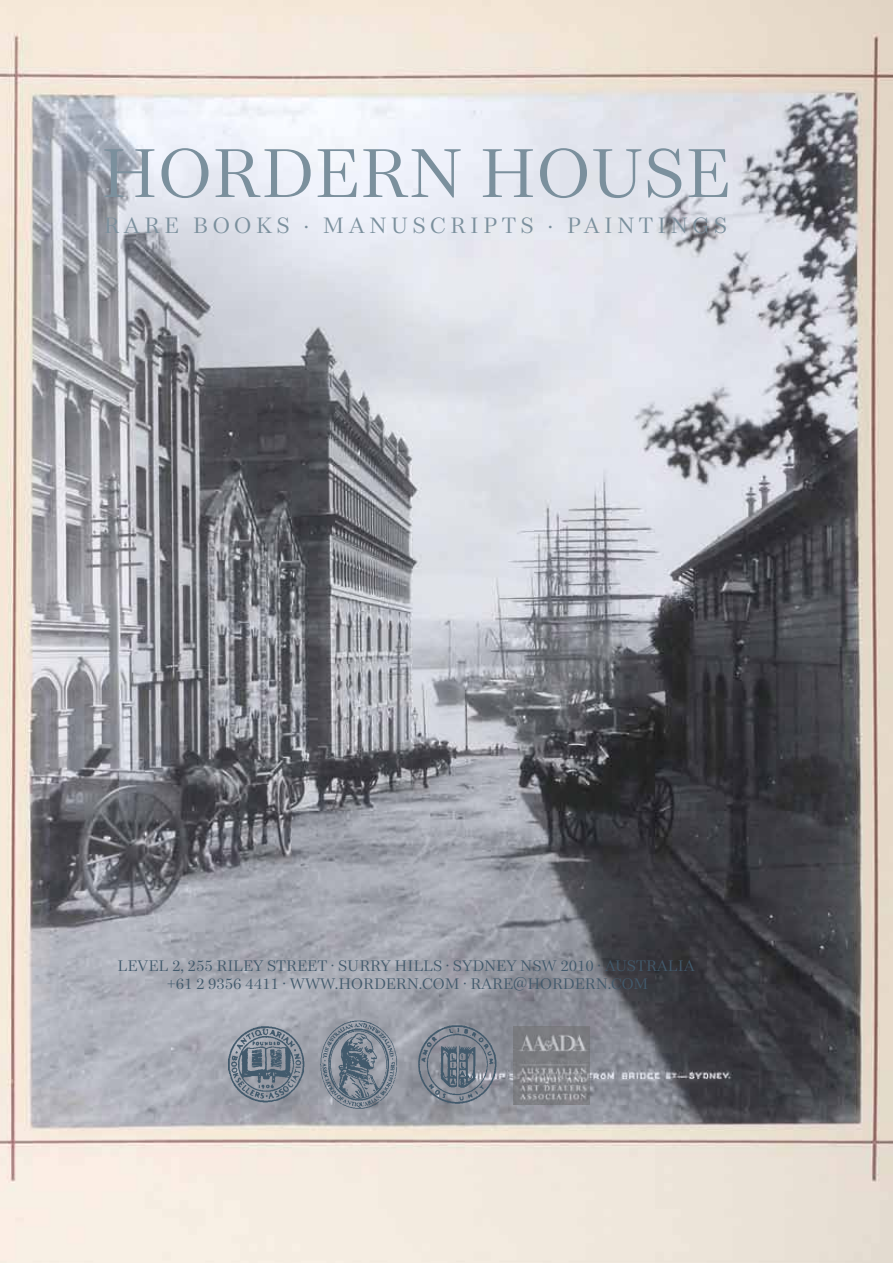
<style>
.page{position:relative;width:893px;height:1263px;background:#fff}
.page>*{position:absolute;margin:0;border:0;box-sizing:border-box;transform-origin:0 0}
.t1{font:67.5px "Bressay Display";color:#7b909d}
.t2{font:21.75px "Bressay Display";letter-spacing:.2em;color:#7b909d}
.t3{font:15px/18px "Bressay Display";color:#425a6c}
</style>
<div class="page">
<img style="left:0;top:0;width:893px;height:1263px">
<img style="left:224px;top:1023px;width:83px;height:82px">
<img style="left:318px;top:1017px;width:81px;height:94px">
<img style="left:415px;top:1023px;width:84px;height:82px">
<img style="left:514px;top:1027px;width:76px;height:78px">
<h1 class="t1" style="left:100px;top:132px;width:162px">HORDERN</h1>
<h1 class="t1" style="left:479px;top:132px;width:158px">HOUSE</h1>
<h2 class="t2" style="left:104px;top:212px;width:20px">RARE</h2>
<h2 class="t2" style="left:193px;top:212px;width:176px">BOOKS · MANUS</h2>
<h2 class="t2" style="left:430px;top:212px;width:88px">CRI PTS</h2>
<h2 class="t2" style="left:548px;top:212px;width:55px">· PAINTIN</h2>
<h2 class="t2" style="left:692px;top:212px;width:34px">GS</h2>
<p class="t3" style="left:167px;top:957px;width:529px;text-indent:-50px">LEVEL 2, 255 RILEY STREET · SURRY HILLS · SYDNEY NSW 2010 · AUSTRALIA +61 2 9356 4411 · WWW</p>
<p class="t3" style="left:335px;top:975px;width:41px">.HORDERN</p>
<p class="t3" style="left:419px;top:975px;width:63px">.COM · RARE</p>
<p class="t3" style="left:513px;top:975px;width:51px">@HORDERN</p>
<p class="t3" style="left:608px;top:975px;width:42px">.COM</p>
</div>
